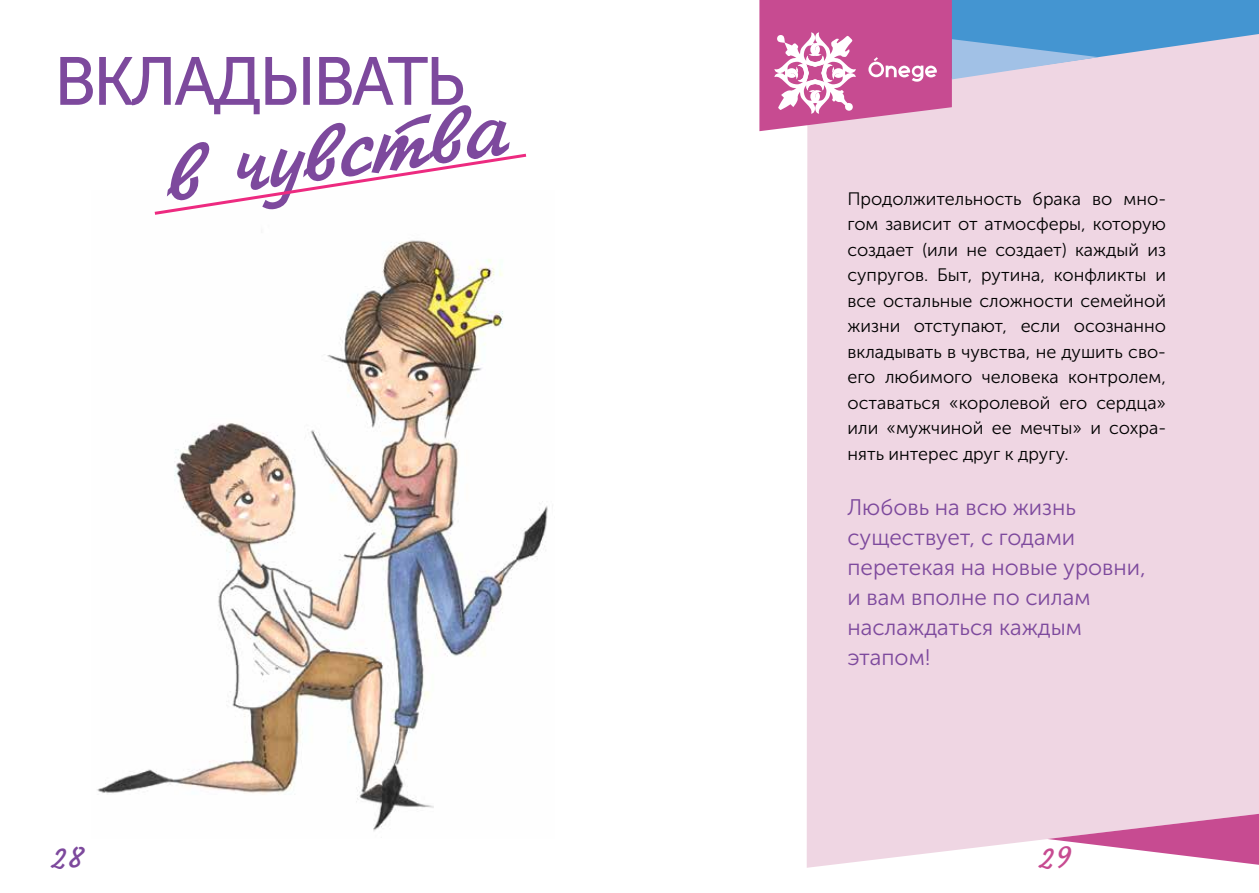
<style>
.page{position:relative;width:1259px;height:893px;background:#fff}
.page>*{position:absolute;margin:0;border:0;box-sizing:border-box;transform-origin:0 0}
.t1{font:91.2px "KZ Jikharev";color:#7d499d}
.t2{font:67.65px "Museo Sans Cyrl 500";letter-spacing:-.05em;color:#7d499d}
.t3{font:22.5px/30px "Museo Sans Cyrl 300";color:#7d499d}
.t4{font:18px/25.5px "Museo Sans Cyrl 300";color:#000;text-align:justify}
</style>
<div class="page">
<div style="left:806px;top:34px;width:453px;height:834px;background:#efd6e3"></div>
<svg style="left:759px;top:0;width:339px;height:131px;background:#be90be"></svg>
<img style="left:97px;top:240px;width:451px;height:591px">
<svg style="left:154px;top:153px;width:373px;height:62px"></svg>
<svg style="left:1036px;top:814px;width:223px;height:54px"></svg>
<h2 class="t2" style="left:54px;top:44px;width:413px">ВКЛАДЫВАТЬ</h2>
<h1 class="t1" style="left:156px;top:122px;width:346px;rotate:-8deg">в чувства</h1>
<p class="t4" style="left:847px;top:186px;width:320px">Продолжительность брака во мно&shy;гом зависит от атмосферы, которую создает (или не создает) каждый из супругов. Быт, рутина, конфликты и все остальные сложности семейной жизни отступают, если осознанно вкладывать в чувства, не душить сво&shy;его любимого человека контролем, оставаться «королевой его сердца» или «мужчиной ее мечты» и сохра&shy;нять интерес друг к другу.</p>
<p class="t3" style="left:847px;top:493px;width:300px">Любовь на всю жизнь существует, с годами перетекая на новые уровни, и вам вполне по силам наслаждаться каждым этапом!</p>
</div>
